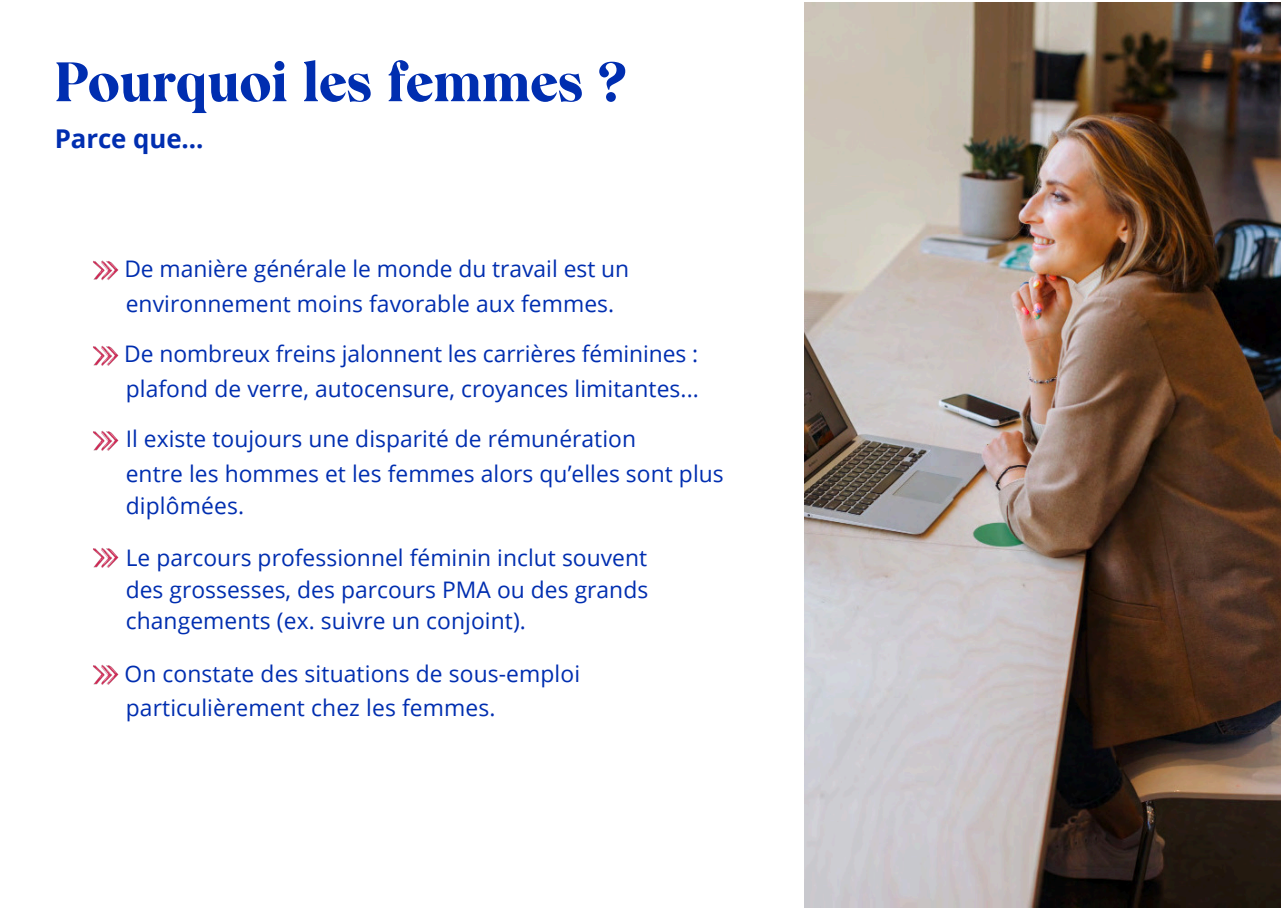
<style>
.page{position:relative;width:1281px;height:911px;background:#fff}
.page>*{position:absolute;margin:0;border:0;box-sizing:border-box;transform-origin:0 0}
.t1{font:900 53.85px "Wulkandisplay";color:#002eb0}
.t2{font:700 25.8px "Open Sans";letter-spacing:-.005em;color:#002eb0}
.t3{font:22.8px "Open Sans";letter-spacing:.005em;color:#002eb0}
</style>
<div class="page">
<img style="left:93px;top:260px;width:26px;height:21px">
<img style="left:93px;top:345px;width:26px;height:21px">
<img style="left:93px;top:430px;width:26px;height:21px">
<img style="left:93px;top:547px;width:26px;height:21px">
<img style="left:93px;top:664px;width:26px;height:21px">
<img style="left:804px;top:2px;width:476px;height:905px">
<h1 class="t1" style="left:55px;top:50px;width:573px">Pourquoi les femmes ?</h1>
<h1 class="t2" style="left:55px;top:120px;width:150px">Parce que...</h1>
<p class="t3" style="left:124px;top:253px;width:506px">De manière générale le monde du travail est un</p>
<p class="t3" style="left:126px;top:287px;width:490px">environnement moins favorable aux femmes.</p>
<p class="t3" style="left:124px;top:338px;width:575px">De nombreux freins jalonnent les carrières féminines :</p>
<p class="t3" style="left:126px;top:372px;width:574px">plafond de verre, autocensure, croyances limitantes...</p>
<p class="t3" style="left:126px;top:423px;width:511px">Il existe toujours une disparité de rémunération</p>
<p class="t3" style="left:126px;top:457px;width:599px">entre les hommes et les femmes alors qu’elles sont plus</p>
<p class="t3" style="left:126px;top:489px;width:120px">diplômées.</p>
<p class="t3" style="left:126px;top:541px;width:523px">Le parcours professionnel féminin inclut souvent</p>
<p class="t3" style="left:126px;top:573px;width:524px">des grossesses, des parcours PMA ou des grands</p>
<p class="t3" style="left:126px;top:605px;width:402px">changements (ex. suivre un conjoint).</p>
<p class="t3" style="left:124px;top:656px;width:457px">On constate des situations de sous-emploi</p>
<p class="t3" style="left:126px;top:691px;width:371px">particulièrement chez les femmes.</p>
</div>
